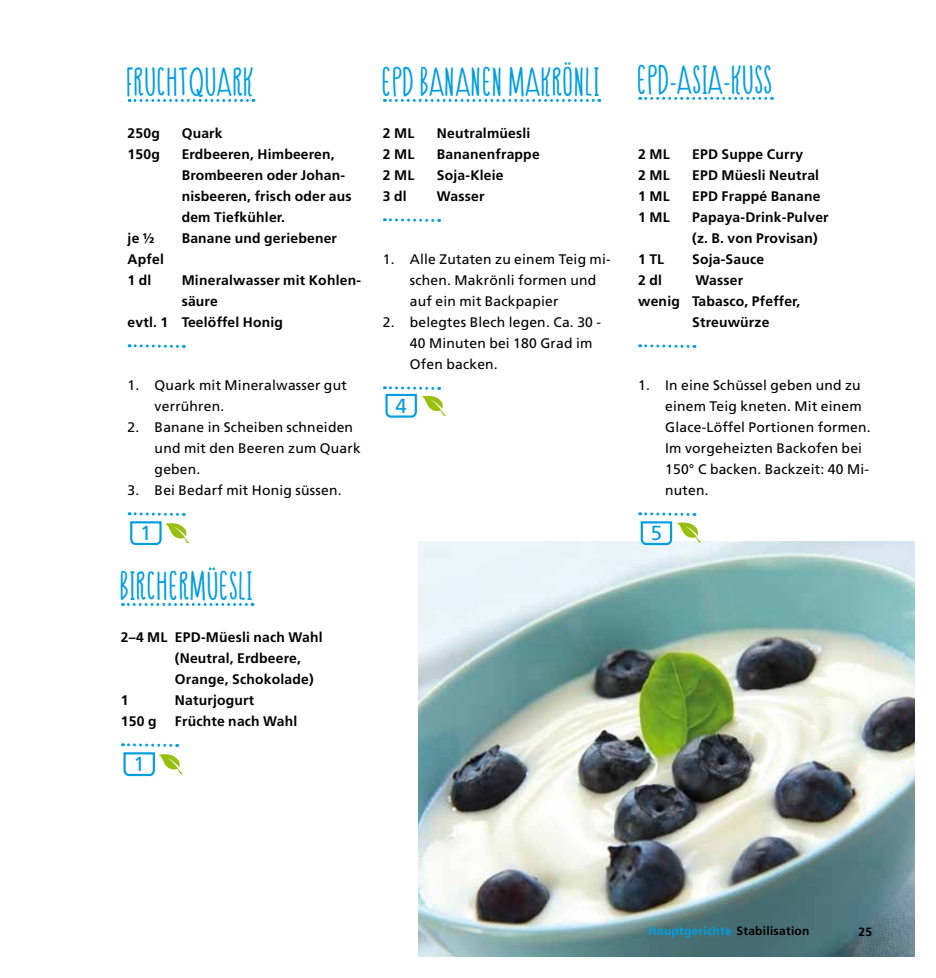
<style>
.page{position:relative;width:936px;height:978px;background:#fff}
.page>*{position:absolute;margin:0;border:0;box-sizing:border-box;transform-origin:0 0}
.t1{font:36px "HAPPYCLOUD Heavy";letter-spacing:.02em;color:#009ee1}
.t2{font:20.4px "Frutiger LT";color:#009ee1}
.t3{font:700 13.8px/21px "Frutiger LT";letter-spacing:.015em;color:#000}
.t4{font:13.8px/21px "Frutiger LT";letter-spacing:.015em;color:#000}
.t5{font:700 12px "Frutiger LT";letter-spacing:.02em;color:#009ee1}
.t6{font:700 12px "Frutiger LT";color:#000}
.s1{color:#000}
</style>
<div class="page">
<img style="left:418px;top:542px;width:496px;height:415px">
<svg style="left:384px;top:99px;width:215px;height:3px"></svg>
<svg style="left:384px;top:218px;width:55px;height:4px"></svg>
<svg style="left:384px;top:386px;width:62px;height:32px"></svg>
<svg style="left:129px;top:99px;width:125px;height:3px"></svg>
<svg style="left:129px;top:344px;width:55px;height:4px"></svg>
<svg style="left:129px;top:512px;width:61px;height:34px"></svg>
<svg style="left:639px;top:97px;width:133px;height:3px"></svg>
<svg style="left:639px;top:344px;width:56px;height:4px"></svg>
<svg style="left:639px;top:512px;width:62px;height:34px"></svg>
<svg style="left:122px;top:603px;width:131px;height:3px"></svg>
<svg style="left:122px;top:743px;width:61px;height:34px"></svg>
<h1 class="t1" style="left:128px;top:62px;width:128px">FRUCHTQUARK</h1>
<p class="t3" style="left:128px;top:123px;width:34px">250g</p>
<p class="t3" style="left:182px;top:123px;width:42px">Quark</p>
<p class="t3" style="left:128px;top:144px;width:34px">150g</p>
<p class="t3" style="left:182px;top:144px;width:171px">Erdbeeren, Himbeeren,<br>Brombeeren oder Johan&shy;nisbeeren, frisch oder aus dem Tiefkühler.</p>
<p class="t3" style="left:128px;top:228px;width:28px">je ½</p>
<p class="t3" style="left:182px;top:228px;width:157px">Banane und geriebener</p>
<p class="t3" style="left:128px;top:249px;width:38px">Apfel<br>1 dl</p>
<p class="t3" style="left:182px;top:270px;width:181px">Mineralwasser mit Kohlen-</p>
<p class="t3" style="left:182px;top:291px;width:38px">säure</p>
<p class="t3" style="left:128px;top:312px;width:157px">evtl. 1 Teelöffel Honig</p>
<p class="t4" style="left:155px;top:375px;width:193px;text-indent:-27px">1. Quark mit Mineralwasser gut verrühren.</p>
<p class="t4" style="left:155px;top:417px;width:208px;text-indent:-27px">2. Banane in Scheiben schneiden und mit den Beeren zum Quark geben.</p>
<p class="t4" style="left:128px;top:480px;width:215px">3. Bei Bedarf mit Honig süssen.</p>
<h2 class="t2" style="left:140px;top:523px;width:13px">1</h2>
<h1 class="t1" style="left:121px;top:566px;width:134px">BIRCHERMÜESLI</h1>
<p class="t3" style="left:121px;top:627px;width:203px">2–4 ML EPD-Müesli nach Wahl</p>
<p class="t3" style="left:175px;top:648px;width:127px">(Neutral, Erdbeere,</p>
<p class="t3" style="left:175px;top:669px;width:140px">Orange, Schokolade)</p>
<p class="t3" style="left:121px;top:690px;width:9px">1</p>
<p class="t3" style="left:175px;top:690px;width:81px">Naturjogurt</p>
<p class="t3" style="left:121px;top:711px;width:37px">150 g</p>
<p class="t3" style="left:175px;top:711px;width:124px">Früchte nach Wahl</p>
<h2 class="t2" style="left:133px;top:754px;width:13px">1</h2>
<h1 class="t1" style="left:383px;top:62px;width:219px">EPD BANANEN MAKRÖNLI</h1>
<p class="t3" style="left:383px;top:123px;width:33px">2 ML</p>
<p class="t3" style="left:437px;top:123px;width:95px">Neutralmüesli</p>
<p class="t3" style="left:383px;top:144px;width:33px">2 ML</p>
<p class="t3" style="left:437px;top:144px;width:104px">Bananenfrappe</p>
<p class="t3" style="left:383px;top:165px;width:33px">2 ML</p>
<p class="t3" style="left:437px;top:165px;width:68px">Soja-Kleie</p>
<p class="t3" style="left:383px;top:186px;width:25px">3 dl</p>
<p class="t3" style="left:437px;top:186px;width:49px">Wasser</p>
<p class="t4" style="left:410px;top:249px;width:202px;text-indent:-27px">1. Alle Zutaten zu einem Teig mi&shy;schen. Makrönli formen und auf ein mit Backpapier</p>
<p class="t4" style="left:410px;top:312px;width:193px;text-indent:-27px">2. belegtes Blech legen. Ca. 30 -<br>40 Minuten bei 180 Grad im<br>Ofen backen.</p>
<h2 class="t2" style="left:395px;top:396px;width:13px">4</h2>
<h1 class="t1" style="left:638px;top:60px;width:136px">EPD-ASIA-KUSS</h1>
<p class="t3" style="left:638px;top:144px;width:33px">2 ML</p>
<p class="t3" style="left:692px;top:144px;width:112px">EPD Suppe Curry</p>
<p class="t3" style="left:638px;top:165px;width:33px">2 ML</p>
<p class="t3" style="left:692px;top:165px;width:128px">EPD Müesli Neutral</p>
<p class="t3" style="left:638px;top:186px;width:33px">1 ML</p>
<p class="t3" style="left:692px;top:186px;width:130px">EPD Frappé Banane</p>
<p class="t3" style="left:638px;top:207px;width:33px">1 ML</p>
<p class="t3" style="left:692px;top:207px;width:138px">Papaya-Drink-Pulver (z. B. von Provisan)</p>
<p class="t3" style="left:638px;top:249px;width:28px">1 TL</p>
<p class="t3" style="left:692px;top:249px;width:74px">Soja-Sauce</p>
<p class="t3" style="left:638px;top:270px;width:25px">2 dl</p>
<p class="t3" style="left:695px;top:270px;width:49px">Wasser</p>
<p class="t3" style="left:638px;top:291px;width:164px">wenig Tabasco, Pfeffer,</p>
<p class="t3" style="left:692px;top:312px;width:79px">Streuwürze</p>
<p class="t4" style="left:665px;top:375px;width:207px;text-indent:-27px">1. In eine Schüssel geben und zu einem Teig kneten. Mit einem<br>Glace-Löffel Portionen formen.<br>Im vorgeheizten Backofen bei<br>150° C backen. Backzeit: 40 Mi&shy;nuten.</p>
<h2 class="t2" style="left:650px;top:523px;width:13px">5</h2>
<p class="t5" style="left:648px;top:925px;width:163px">Hauptgerichte <span class="s1">Stabilisation</span></p>
<p class="t6" style="left:858px;top:925px;width:15px">25</p>
</div>
